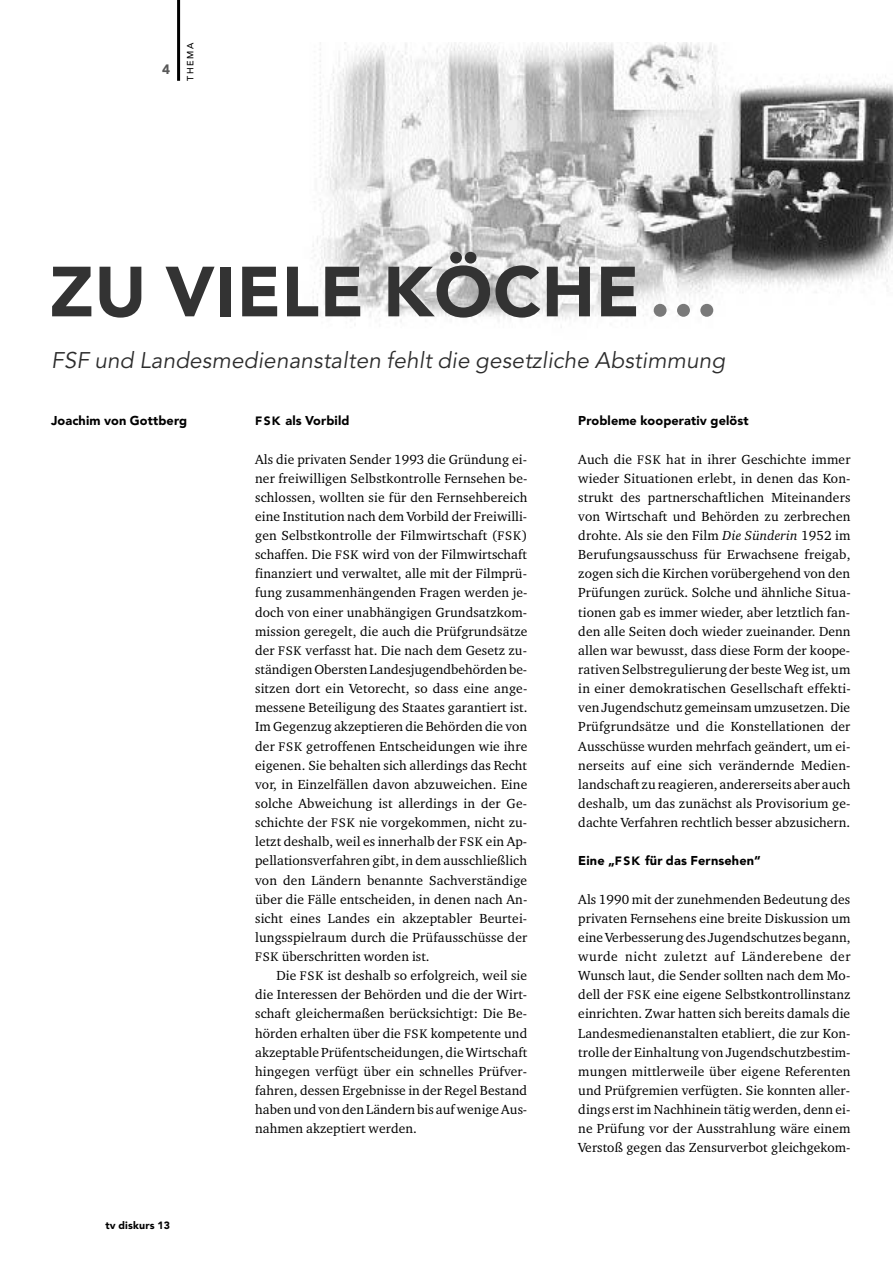
<style>
.page{position:relative;width:893px;height:1263px;background:#fff}
.page>*{position:absolute;margin:0;border:0;box-sizing:border-box;transform-origin:0 0}
.t1{font:900 70.05px "Avenir";letter-spacing:.01em;color:#333}
.t2{font:italic 22.5px "Avenir";letter-spacing:.01em;color:#2c2c2c}
.t3{font:13.5px/19.2px "Charter BT";letter-spacing:.005em;color:#000;text-align:justify}
.t4{font:900 13.5px "Avenir";color:#585858}
.t5{font:900 12.75px "Avenir";letter-spacing:.01em;color:#000}
.t6{font:900 10.5px "Avenir";letter-spacing:.02em;color:#000}
.t7{font:500 9px "Avenir";letter-spacing:.165em;color:#000}
.s1{color:#797979}
.s2{font-size:12px}
.s3{font-size:12.75px}
.s4{font-style:italic}
</style>
<div class="page">
<img style="left:313px;top:43px;width:580px;height:285px">
<hr style="left:177px;top:0;width:3px;height:81px;background:#000">
<p class="t4" style="left:162px;top:64px;width:9px">4</p>
<p class="t7" style="left:187px;top:81px;width:39px;rotate:-90deg">THEMA</p>
<h1 class="t1" style="left:50px;top:263px;width:670px">ZU VIELE KÖCHE<span class="s1">…</span></h1>
<h2 class="t2" style="left:51px;top:351px;width:676px">FSF und Landesmedienanstalten fehlt die gesetzliche Abstimmung</h2>
<p class="t5" style="left:51px;top:416px;width:138px">Joachim von Gottberg</p>
<p class="t6" style="left:105px;top:1221px;width:66px">tv diskurs 13</p>
<p class="t5" style="left:255px;top:416px;width:96px"><span class="s2">FSK</span> als Vorbild</p>
<p class="t3" style="left:255px;top:450px;width:274px">Als die privaten Sender 1993 die Gründung ei&shy;ner freiwilligen Selbstkontrolle Fernsehen be&shy;schlossen, wollten sie für den Fernsehbereich eine Institution nach dem Vorbild der Freiwilli&shy;gen Selbstkontrolle der Filmwirtschaft (<span class="s3">FSK</span>) schaffen. Die <span class="s3">FSK</span> wird von der Filmwirtschaft finanziert und verwaltet, alle mit der Filmprü&shy;fung zusammenhängenden Fragen werden je&shy;doch von einer unabhängigen Grundsatzkom&shy;mission geregelt, die auch die Prüfgrundsätze der <span class="s3">FSK</span> verfasst hat. Die nach dem Gesetz zu&shy;ständigen Obersten Landesjugendbehörden be&shy;sitzen dort ein Vetorecht, so dass eine ange&shy;messene Beteiligung des Staates garantiert ist.<br>Im Gegenzug akzeptieren die Behörden die von der <span class="s3">FSK</span> getroffenen Entscheidungen wie ihre eigenen. Sie behalten sich allerdings das Recht vor, in Einzelfällen davon abzuweichen. Eine solche Abweichung ist allerdings in der Ge&shy;schichte der <span class="s3">FSK</span> nie vorgekommen, nicht zu&shy;letzt deshalb, weil es innerhalb der <span class="s3">FSK</span> ein Ap&shy;pellationsverfahren gibt, in dem ausschließlich von den Ländern benannte Sachverständige über die Fälle entscheiden, in denen nach An&shy;sicht eines Landes ein akzeptabler Beurtei&shy;lungsspielraum durch die Prüfausschüsse der <span class="s3">FSK</span> überschritten worden ist.</p>
<p class="t3" style="left:255px;top:967px;width:274px;text-indent:21px">Die <span class="s3">FSK</span> ist deshalb so erfolgreich, weil sie die Interessen der Behörden und die der Wirt&shy;schaft gleichermaßen berücksichtigt: Die Be&shy;hörden erhalten über die <span class="s3">FSK</span> kompetente und akzeptable Prüfentscheidungen, die Wirtschaft hingegen verfügt über ein schnelles Prüfver&shy;fahren, dessen Ergebnisse in der Regel Bestand haben und von den Ländern bis auf wenige Aus&shy;nahmen akzeptiert werden.</p>
<p class="t5" style="left:578px;top:416px;width:172px">Probleme kooperativ gelöst</p>
<p class="t3" style="left:578px;top:450px;width:274px">Auch die <span class="s3">FSK</span> hat in ihrer Geschichte immer wieder Situationen erlebt, in denen das Kon&shy;strukt des partnerschaftlichen Miteinanders von Wirtschaft und Behörden zu zerbrechen drohte. Als sie den Film <span class="s4">Die Sünderin</span> 1952 im Berufungsausschuss für Erwachsene freigab, zogen sich die Kirchen vorübergehend von den Prüfungen zurück. Solche und ähnliche Situa&shy;tionen gab es immer wieder, aber letztlich fan&shy;den alle Seiten doch wieder zueinander. Denn allen war bewusst, dass diese Form der koope&shy;rativen Selbstregulierung der beste Weg ist, um in einer demokratischen Gesellschaft effekti&shy;ven Jugendschutz gemeinsam umzusetzen. Die Prüfgrundsätze und die Konstellationen der Ausschüsse wurden mehrfach geändert, um ei&shy;nerseits auf eine sich verändernde Medien&shy;landschaft zu reagieren, andererseits aber auch deshalb, um das zunächst als Provisorium ge&shy;dachte Verfahren rechtlich besser abzusichern.</p>
<p class="t5" style="left:578px;top:856px;width:184px">Eine „<span class="s2">FSK</span> für das Fernsehen“</p>
<p class="t3" style="left:578px;top:890px;width:274px">Als 1990 mit der zunehmenden Bedeutung des privaten Fernsehens eine breite Diskussion um eine Verbesserung des Jugendschutzes begann, wurde nicht zuletzt auf Länderebene der Wunsch laut, die Sender sollten nach dem Mo&shy;dell der <span class="s3">FSK</span> eine eigene Selbstkontrollinstanz einrichten. Zwar hatten sich bereits damals die Landesmedienanstalten etabliert, die zur Kon&shy;trolle der Einhaltung von Jugendschutzbestim&shy;mungen mittlerweile über eigene Referenten und Prüfgremien verfügten. Sie konnten aller&shy;dings erst im Nachhinein tätig werden, denn ei&shy;ne Prüfung vor der Ausstrahlung wäre einem Verstoß gegen das Zensurverbot gleichgekom-</p>
</div>
